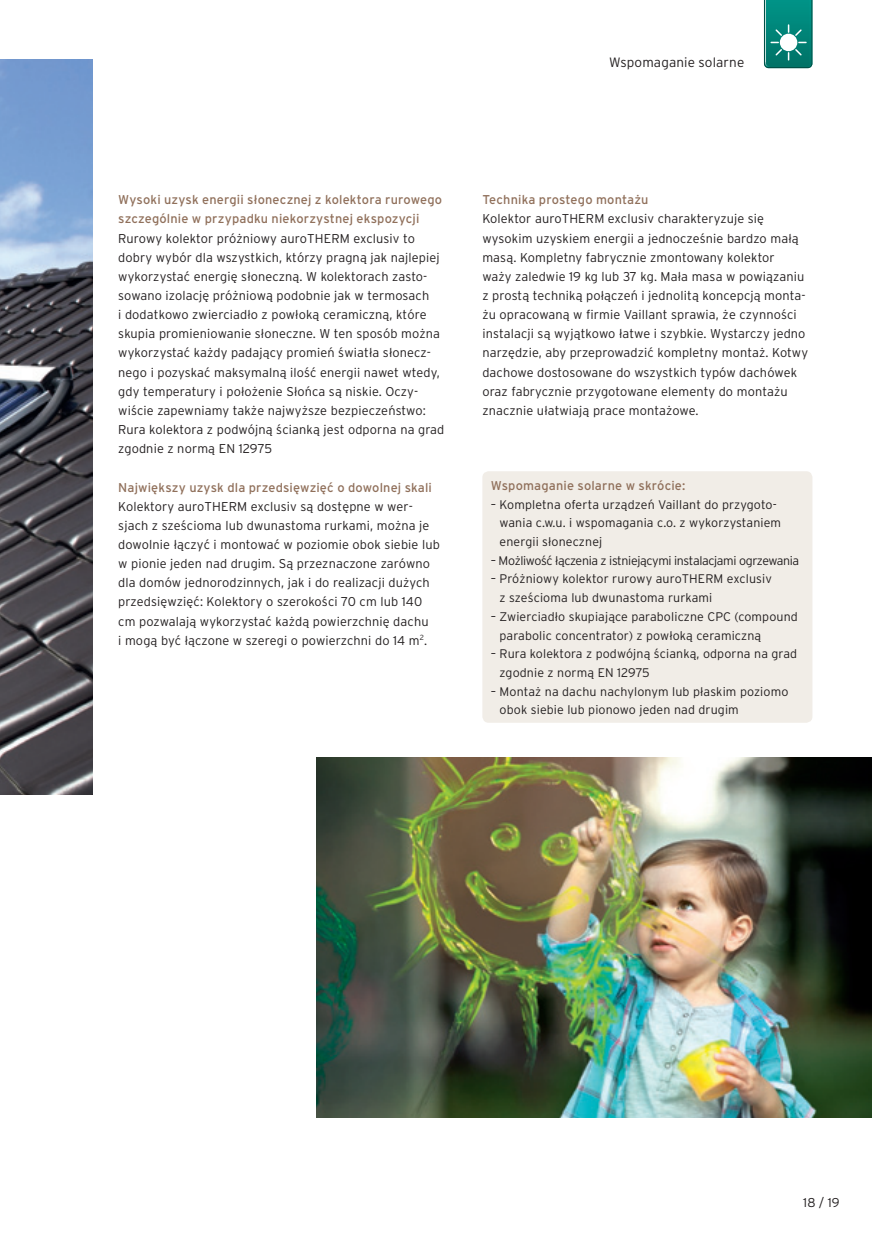
<style>
.page{position:relative;width:872px;height:1234px;background:#fff}
.page>*{position:absolute;margin:0;border:0;box-sizing:border-box;transform-origin:0 0}
.t1{font:300 13.5px "Interstate Pl";letter-spacing:.01em;color:#231f20}
.t2{font:300 12.75px/19.2px "Interstate Pl";letter-spacing:.01em;color:#231f20}
.t3{font:12.75px/19.2px "Interstate Pl";letter-spacing:.01em;color:#90705b}
.t4{font:300 12.45px/18.6px "Interstate Pl";letter-spacing:.01em;color:#231f20}
.t5{font:300 12.45px "Interstate Pl";letter-spacing:-.03em;color:#231f20}
</style>
<div class="page">
<svg style="left:764px;top:0;width:48px;height:68px;background:#1e9085"></svg>
<img style="left:0;top:60px;width:93px;height:734px">
<img style="left:317px;top:757px;width:555px;height:360px">
<div style="left:482px;top:471px;width:330px;height:251px;background:#f1ede7;border-radius:6px"></div>
<p class="t1" style="left:609px;top:55px;width:137px">Wspomaganie solarne</p>
<p class="t3" style="left:118px;top:190px;width:325px">Wysoki uzysk energii słonecznej z kolektora rurowego szczególnie w przypadku niekorzystnej ekspozycji</p>
<p class="t2" style="left:118px;top:228px;width:328px">Rurowy kolektor próżniowy auroTHERM exclusiv to dobry wybór dla wszystkich, którzy pragną jak najlepiej wykorzystać energię słoneczną. W kolektorach zasto&shy;sowano izolację próżniową podobnie jak w termosach<br>i dodatkowo zwierciadło z powłoką ceramiczną, które skupia promieniowanie słoneczne. W ten sposób można wykorzystać każdy padający promień światła słonecz&shy;nego i pozyskać maksymalną ilość energii nawet wtedy, gdy temperatury i położenie Słońca są niskie. Oczy&shy;wiście zapewniamy także najwyższe bezpieczeństwo:<br>Rura kolektora z podwójną ścianką jest odporna na grad zgodnie z normą EN 12975</p>
<p class="t3" style="left:118px;top:477px;width:315px">Największy uzysk dla przedsięwzięć o dowolnej skali</p>
<p class="t2" style="left:118px;top:496px;width:323px">Kolektory auroTHERM exclusiv są dostępne w wer&shy;sjach z sześcioma lub dwunastoma rurkami, można je dowolnie łączyć i montować w poziomie obok siebie lub w pionie jeden nad drugim. Są przeznaczone zarówno dla domów jednorodzinnych, jak i do realizacji dużych przedsięwzięć: Kolektory o szerokości 70 cm lub 140 cm pozwalają wykorzystać każdą powierzchnię dachu<br>i mogą być łączone w szeregi o powierzchni do 14 m<sup>2</sup>.</p>
<p class="t3" style="left:482px;top:190px;width:167px">Technika prostego montażu</p>
<p class="t2" style="left:482px;top:209px;width:327px">Kolektor auroTHERM exclusiv charakteryzuje się wysokim uzyskiem energii a jednocześnie bardzo małą masą. Kompletny fabrycznie zmontowany kolektor<br>waży zaledwie 19 kg lub 37 kg. Mała masa w powiązaniu z prostą techniką połączeń i jednolitą koncepcją monta&shy;żu opracowaną w firmie Vaillant sprawia, że czynności instalacji są wyjątkowo łatwe i szybkie. Wystarczy jedno narzędzie, aby przeprowadzić kompletny montaż. Kotwy dachowe dostosowane do wszystkich typów dachówek oraz fabrycznie przygotowane elementy do montażu znacznie ułatwiają prace montażowe.</p>
<p class="t3" style="left:491px;top:476px;width:196px">Wspomaganie solarne w skrócie:</p>
<p class="t4" style="left:499px;top:495px;width:283px;text-indent:-9px">– Kompletna oferta urządzeń Vaillant do przygoto&shy;wania c.w.u. i wspomagania c.o. z wykorzystaniem energii słonecznej</p>
<p class="t5" style="left:491px;top:553px;width:310px">– Możliwość łączenia z istniejącymi instalacjami ogrzewania</p>
<p class="t4" style="left:499px;top:569px;width:274px;text-indent:-9px">– Próżniowy kolektor rurowy auroTHERM exclusiv z sześcioma lub dwunastoma rurkami</p>
<p class="t4" style="left:499px;top:607px;width:300px;text-indent:-9px">– Zwierciadło skupiające paraboliczne CPC (compound parabolic concentrator) z powłoką ceramiczną</p>
<p class="t4" style="left:499px;top:644px;width:299px;text-indent:-9px">– Rura kolektora z podwójną ścianką, odporna na grad zgodnie z normą EN 12975</p>
<p class="t4" style="left:499px;top:681px;width:290px;text-indent:-9px">– Montaż na dachu nachylonym lub płaskim poziomo obok siebie lub pionowo jeden nad drugim</p>
<p class="t2" style="left:803px;top:1192px;width:38px">18 / 19</p>
</div>
